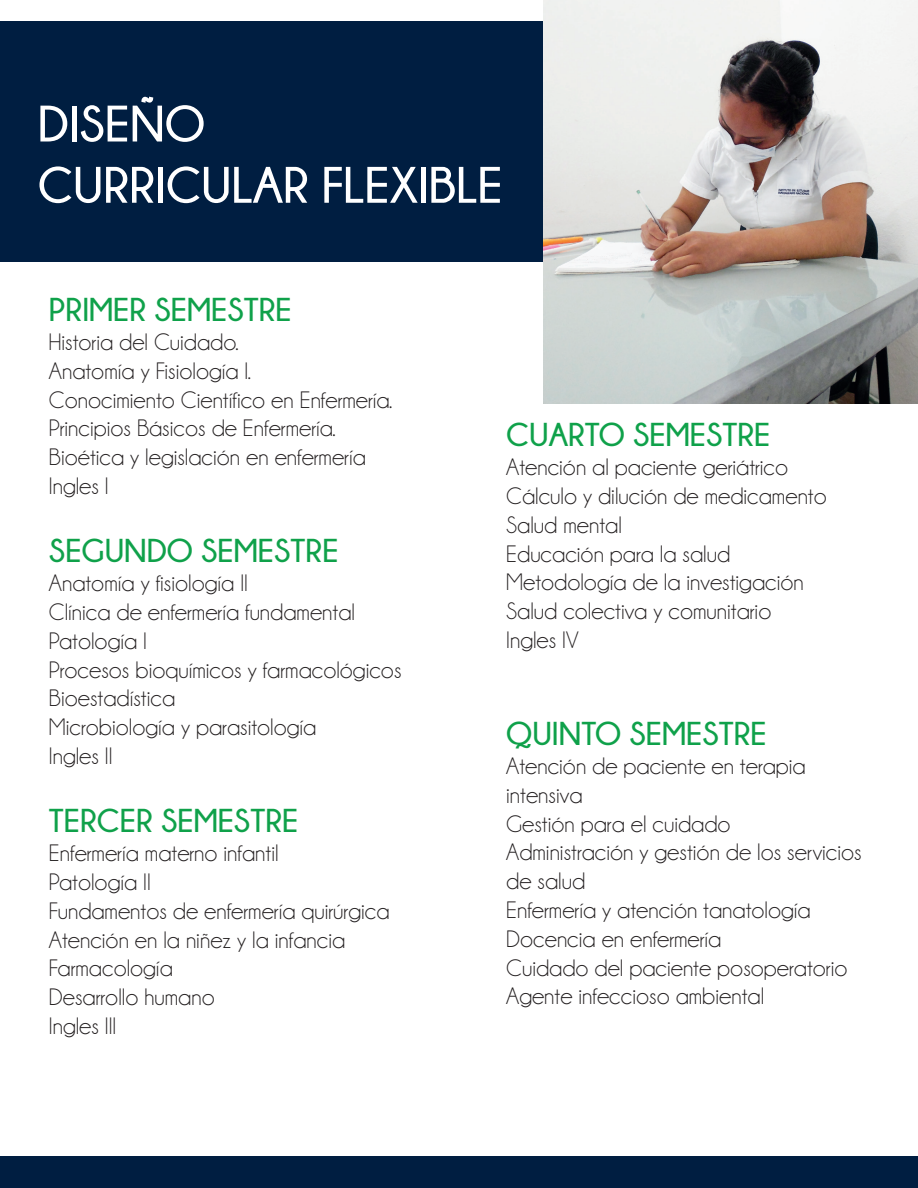
<style>
.page{position:relative;width:918px;height:1188px;background:#fff}
.page>*{position:absolute;margin:0;border:0;box-sizing:border-box;transform-origin:0 0}
.t1{font:700 51px/61.2px "Champagne&Limousines";color:#fff}
.t2{font:700 33px "Champagne&Limousines";color:#0fa14a}
.t3{font:24px/28.8px "Champagne&Limousines";color:#231f20}
</style>
<div class="page">
<div style="left:0;top:1156px;width:918px;height:32px;background:#001e41"></div>
<div style="left:0;top:21px;width:917px;height:241px;background:#001e41"></div>
<img style="left:543px;top:0;width:375px;height:403px">
<p class="t1" style="left:38px;top:93px;width:467px">DISEÑO<br>CURRICULAR FLEXIBLE</p>
<p class="t2" style="left:49px;top:292px;width:244px">PRIMER SEMESTRE</p>
<p class="t3" style="left:49px;top:328px;width:345px">Historia del Cuidado.<br>Anatomía y Fisiología I.<br>Conocimiento Científico en Enfermería.<br>Principios Básicos de Enfermería.<br>Bioética y legislación en enfermería<br>Ingles I</p>
<p class="t2" style="left:49px;top:533px;width:291px">SEGUNDO SEMESTRE</p>
<p class="t3" style="left:49px;top:569px;width:354px">Anatomía y fisiología II<br>Clínica de enfermería fundamental<br>Patología I<br>Procesos bioquímicos y farmacológicos<br>Bioestadística<br>Microbiología y parasitología<br>Ingles II</p>
<p class="t2" style="left:49px;top:803px;width:251px">TERCER SEMESTRE</p>
<p class="t3" style="left:49px;top:839px;width:342px">Enfermería materno infantil<br>Patología II<br>Fundamentos de enfermería quirúrgica<br>Atención en la niñez y la infancia<br>Farmacología<br>Desarrollo humano<br>Ingles III</p>
<p class="t2" style="left:506px;top:417px;width:266px">CUARTO SEMESTRE</p>
<p class="t3" style="left:506px;top:453px;width:322px">Atención al paciente geriátrico<br>Cálculo y dilución de medicamento<br>Salud mental<br>Educación para la salud<br>Metodología de la investigación<br>Salud colectiva y comunitario<br>Ingles IV</p>
<p class="t2" style="left:506px;top:716px;width:262px">QUINTO SEMESTRE</p>
<p class="t3" style="left:506px;top:752px;width:357px">Atención de paciente en terapia intensiva<br>Gestión para el cuidado<br>Administración y gestión de los servicios de salud<br>Enfermería y atención tanatología<br>Docencia en enfermería<br>Cuidado del paciente posoperatorio<br>Agente infeccioso ambiental</p>
</div>
